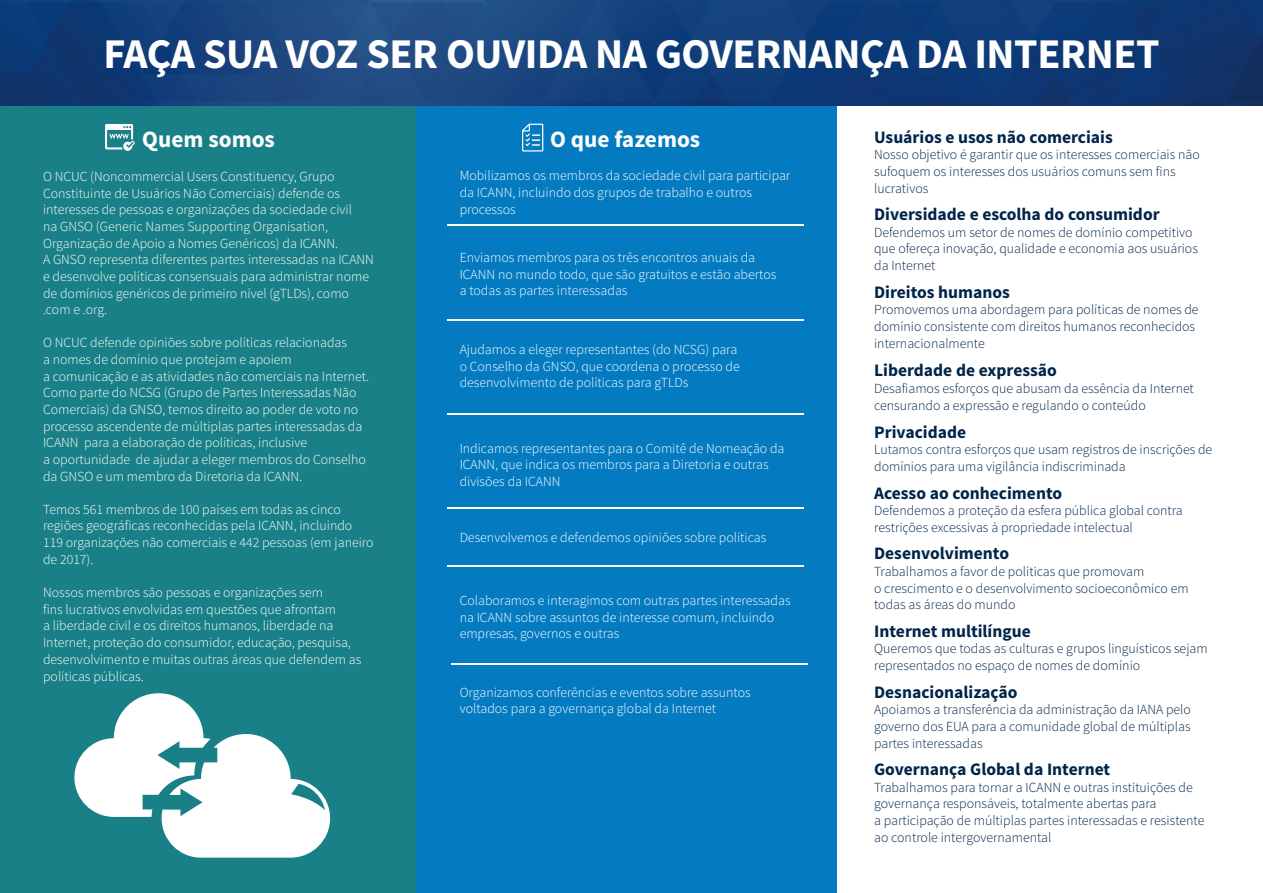
<style>
.page{position:relative;width:1263px;height:893px;background:#fff}
.page>*{position:absolute;margin:0;border:0;box-sizing:border-box;transform-origin:0 0}
.t1{font:700 42.3px "Source Sans Pro";letter-spacing:-.01em;color:#fff}
.t2{font:700 23.4px "Source Sans Pro";color:#fff}
.t3{font:700 17.55px "Source Sans Pro";color:#00254a}
.t4{font:300 13.8px/16.6px "Source Sans Pro";color:#fff}
.t5{font:300 13.8px/16.6px "Source Sans Pro";color:#00254a}
</style>
<div class="page">
<div style="left:0;top:0;width:416px;height:893px;background:#1a8087"></div>
<div style="left:416px;top:0;width:421px;height:893px;background:#047bc1"></div>
<svg style="left:74px;top:693px;width:256px;height:165px"></svg>
<svg style="left:105px;top:124px;width:30px;height:27px"></svg>
<hr style="left:447px;top:224px;width:356px;height:2px;background:#fff">
<hr style="left:447px;top:319px;width:356px;height:2px;background:#fff">
<hr style="left:447px;top:414px;width:356px;height:1px;background:#fff">
<hr style="left:451px;top:663px;width:356px;height:2px;background:#fff">
<hr style="left:447px;top:507px;width:356px;height:2px;background:#fff">
<hr style="left:447px;top:565px;width:356px;height:2px;background:#fff">
<svg style="left:522px;top:124px;width:21px;height:28px"></svg>
<img style="left:0;top:0;width:1263px;height:105px">
<h1 class="t1" style="left:103px;top:27px;width:1057px">FAÇA SUA VOZ SER OUVIDA NA GOVERNANÇA DA INTERNET</h1>
<h2 class="t2" style="left:142px;top:124px;width:134px">Quem somos</h2>
<p class="t4" style="left:43px;top:168px;width:332px">O NCUC (Noncommercial Users Constituency, Grupo Constituinte de Usuários Não Comerciais) defende os interesses de pessoas e organizações da sociedade civil<br>na GNSO (Generic Names Supporting Organisation, Organização de Apoio a Nomes Genéricos) da ICANN.<br>A GNSO representa diferentes partes interessadas na ICANN e desenvolve políticas consensuais para administrar nome de domínios genéricos de primeiro nível (gTLDs), como .com e .org.</p>
<p class="t4" style="left:43px;top:335px;width:328px">O NCUC defende opiniões sobre políticas relacionadas<br>a nomes de domínio que protejam e apoiem<br>a comunicação e as atividades não comerciais na Internet.<br>Como parte do NCSG (Grupo de Partes Interessadas Não Comerciais) da GNSO, temos direito ao poder de voto no processo ascendente de múltiplas partes interessadas da ICANN para a elaboração de políticas, inclusive<br>a oportunidade de ajudar a eleger membros do Conselho da GNSO e um membro da Diretoria da ICANN.</p>
<p class="t4" style="left:43px;top:501px;width:332px">Temos 561 membros de 100 países em todas as cinco regiões geográficas reconhecidas pela ICANN, incluindo 119 organizações não comerciais e 442 pessoas (em janeiro de 2017).</p>
<p class="t4" style="left:43px;top:584px;width:320px">Nossos membros são pessoas e organizações sem<br>fins lucrativos envolvidas em questões que afrontam<br>a liberdade civil e os direitos humanos, liberdade na Internet, proteção do consumidor, educação, pesquisa, desenvolvimento e muitas outras áreas que defendem as políticas públicas.</p>
<h2 class="t2" style="left:550px;top:124px;width:152px">O que fazemos</h2>
<p class="t4" style="left:460px;top:167px;width:332px">Mobilizamos os membros da sociedade civil para participar da ICANN, incluindo dos grupos de trabalho e outros processos</p>
<p class="t4" style="left:460px;top:249px;width:318px">Enviamos membros para os três encontros anuais da<br>ICANN no mundo todo, que são gratuitos e estão abertos a todas as partes interessadas</p>
<p class="t4" style="left:460px;top:341px;width:282px">Ajudamos a eleger representantes (do NCSG) para o Conselho da GNSO, que coordena o processo de desenvolvimento de políticas para gTLDs</p>
<p class="t4" style="left:460px;top:440px;width:326px">Indicamos representantes para o Comitê de Nomeação da<br>ICANN, que indica os membros para a Diretoria e outras divisões da ICANN</p>
<p class="t4" style="left:460px;top:529px;width:308px">Desenvolvemos e defendemos opiniões sobre políticas</p>
<p class="t4" style="left:460px;top:592px;width:332px">Colaboramos e interagimos com outras partes interessadas na ICANN sobre assuntos de interesse comum, incluindo empresas, governos e outras</p>
<p class="t4" style="left:460px;top:684px;width:293px">Organizamos conferências e eventos sobre assuntos voltados para a governança global da Internet</p>
<p class="t3" style="left:874px;top:126px;width:240px">Usuários e usos não comerciais</p>
<p class="t5" style="left:874px;top:146px;width:327px">Nosso objetivo é garantir que os interesses comerciais não sufoquem os interesses dos usuários comuns sem fins lucrativos</p>
<p class="t3" style="left:874px;top:203px;width:287px">Diversidade e escolha do consumidor</p>
<p class="t5" style="left:874px;top:224px;width:325px">Defendemos um setor de nomes de domínio competitivo que ofereça inovação, qualidade e economia aos usuários da Internet</p>
<p class="t3" style="left:874px;top:280px;width:137px">Direitos humanos</p>
<p class="t5" style="left:874px;top:301px;width:326px;line-height:17.1px">Promovemos uma abordagem para políticas de nomes de domínio consistente com direitos humanos reconhecidos internacionalmente</p>
<p class="t3" style="left:874px;top:359px;width:184px">Liberdade de expressão</p>
<p class="t5" style="left:874px;top:379px;width:321px;line-height:17.5px">Desafiamos esforços que abusam da essência da Internet censurando a expressão e regulando o conteúdo</p>
<p class="t3" style="left:874px;top:421px;width:94px">Privacidade</p>
<p class="t5" style="left:874px;top:441px;width:340px">Lutamos contra esforços que usam registros de inscrições de domínios para uma vigilância indiscriminada</p>
<p class="t3" style="left:874px;top:481px;width:190px">Acesso ao conhecimento</p>
<p class="t5" style="left:874px;top:502px;width:310px">Defendemos a proteção da esfera pública global contra restrições excessivas à propriedade intelectual</p>
<p class="t3" style="left:874px;top:542px;width:137px">Desenvolvimento</p>
<p class="t5" style="left:874px;top:563px;width:316px">Trabalhamos a favor de políticas que promovam<br>o crescimento e o desenvolvimento socioeconômico em todas as áreas do mundo</p>
<p class="t3" style="left:874px;top:620px;width:158px">Internet multilíngue</p>
<p class="t5" style="left:874px;top:641px;width:335px">Queremos que todas as culturas e grupos linguísticos sejam representados no espaço de nomes de domínio</p>
<p class="t3" style="left:874px;top:681px;width:145px">Desnacionalização</p>
<p class="t5" style="left:874px;top:701px;width:318px;text-align:justify">Apoiamos a transferência da administração da IANA pelo governo dos EUA para a comunidade global de múltiplas partes interessadas</p>
<p class="t3" style="left:874px;top:758px;width:238px">Governança Global da Internet</p>
<p class="t5" style="left:874px;top:779px;width:332px">Trabalhamos para tornar a ICANN e outras instituições de governança responsáveis, totalmente abertas para<br>a participação de múltiplas partes interessadas e resistente ao controle intergovernamental</p>
</div>
